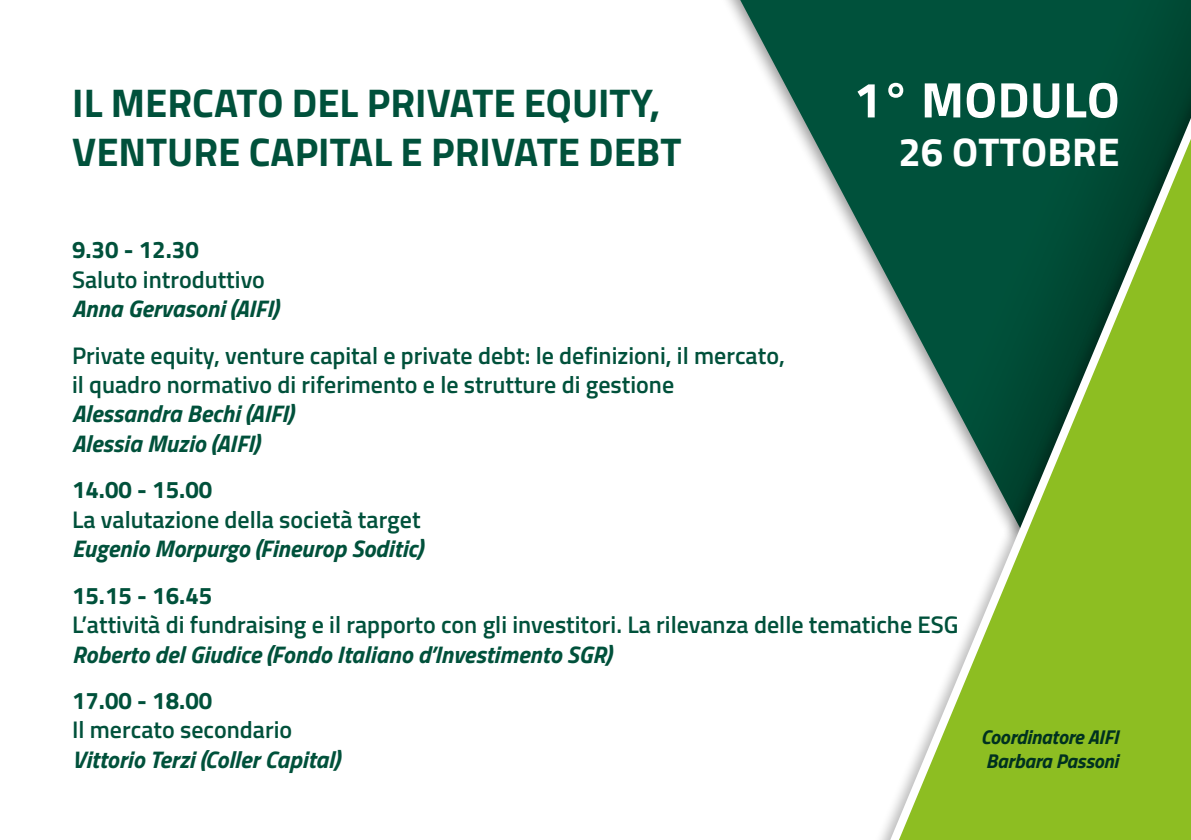
<style>
.page{position:relative;width:1191px;height:840px;background:#fff}
.page>*{position:absolute;margin:0;border:0;box-sizing:border-box;transform-origin:0 0}
.t1{font:700 50px "Titillium Web";letter-spacing:.01em;color:#fff}
.t2{font:700 40px/48px "Titillium Web";color:#00513b}
.t3{font:700 40px "Titillium Web";letter-spacing:.01em;color:#fff}
.t4{font:600 24px/29.4px "Titillium Web";color:#00513b}
.t5{font:italic 700 24px/29.4px "Titillium Web";color:#00513b}
.t6{font:700 24px "Titillium Web";color:#00513b}
.t7{font:italic 700 20px/24px "Titillium Web";letter-spacing:-.01em;color:#003120}
</style>
<div class="page">
<svg style="left:740px;top:0;width:113px;height:238px"></svg>
<div style="left:853px;top:0;width:338px;height:839px;background:#000;opacity:.27"></div>
<svg style="left:860px;top:0;width:331px;height:839px"></svg>
<h2 class="t2" style="left:72px;top:77px;width:610px">IL MERCATO DEL PRIVATE EQUITY,<br>VENTURE CAPITAL E PRIVATE DEBT</h2>
<h1 class="t1" style="left:853px;top:62px;width:267px">1° MODULO</h1>
<h2 class="t3" style="left:898px;top:121px;width:223px">26 OTTOBRE</h2>
<p class="t6" style="left:72px;top:231px;width:128px">9.30 - 12.30</p>
<p class="t4" style="left:72px;top:263px;width:194px">Saluto introduttivo</p>
<p class="t5" style="left:72px;top:292px;width:207px">Anna Gervasoni (AIFI)</p>
<p class="t4" style="left:72px;top:339px;width:714px">Private equity, venture capital e private debt: le definizioni, il mercato, il quadro normativo di riferimento e le strutture di gestione</p>
<p class="t5" style="left:72px;top:397px;width:223px">Alessandra Bechi (AIFI)<br>Alessia Muzio (AIFI)</p>
<p class="t6" style="left:72px;top:471px;width:142px">14.00 - 15.00</p>
<p class="t4" style="left:72px;top:503px;width:350px">La valutazione della società target</p>
<p class="t5" style="left:72px;top:532px;width:352px">Eugenio Morpurgo (Fineurop Soditic)</p>
<p class="t6" style="left:72px;top:576px;width:142px">15.15 - 16.45</p>
<p class="t4" style="left:72px;top:608px;width:888px">L’attività di fundraising e il rapporto con gli investitori. La rilevanza delle tematiche ESG</p>
<p class="t5" style="left:72px;top:637px;width:540px">Roberto del Giudice (Fondo Italiano d’Investimento SGR)</p>
<p class="t6" style="left:72px;top:681px;width:142px">17.00 - 18.00</p>
<p class="t4" style="left:72px;top:713px;width:222px">Il mercato secondario</p>
<p class="t5" style="left:72px;top:742px;width:269px">Vittorio Terzi (Coller Capital)</p>
<p class="t7" style="left:980px;top:723px;width:139px">Coordinatore AIFI<br>Barbara Passoni</p>
</div>
